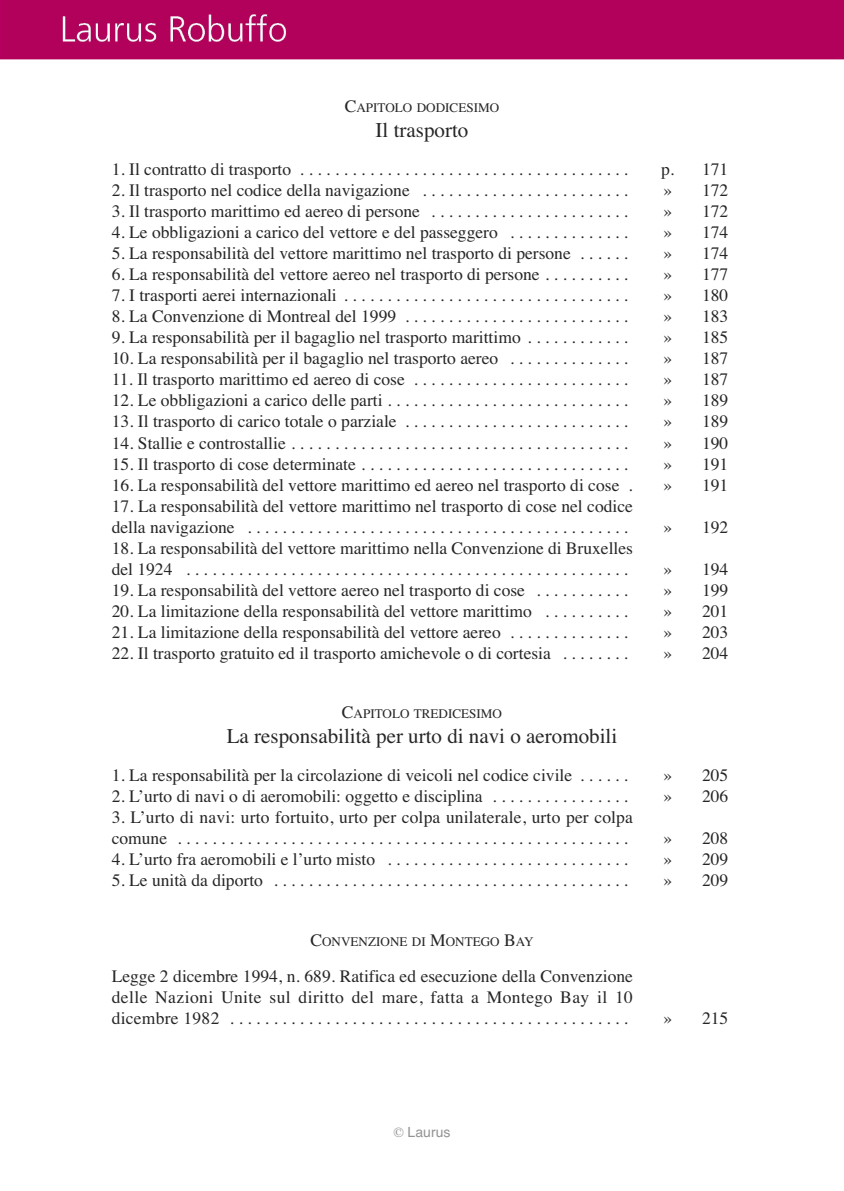
<style>
.page{position:relative;width:844px;height:1191px;background:#fff}
.page>*{position:absolute;margin:0;border:0;box-sizing:border-box;transform-origin:0 0}
.t1{font:21px "Times";color:#272627}
.t2{font:17.5px/21px "Times";color:#272627}
.t3{font:14px "Helvetica";color:#939393}
.t4{font:13.12px "Times";color:#272627}
.s1{font-size:17.5px}
.s2{font-family:"Times"}
</style>
<div class="page">
<div style="left:0;top:0;width:843px;height:60px;background:#b2015b"></div>
<p class="t4" style="left:344px;top:100px;width:156px"><span class="s1">C</span>APITOLO DODICESIMO</p>
<p class="t1" style="left:375px;top:117px;width:94px">Il trasporto</p>
<p class="t2" style="left:112px;top:159px;width:517px">1.Ilcontrattoditrasporto ......................................</p>
<p class="t2" style="left:661px;top:159px;width:69px">p. 171</p>
<p class="t2" style="left:112px;top:180px;width:517px">2. Il trasporto nel codice della navigazione . . . . . . . . . . . . . . . . . . . . . . . .</p>
<p class="t2" style="left:663px;top:180px;width:66px">» 172</p>
<p class="t2" style="left:112px;top:201px;width:517px">3. Il trasporto marittimo ed aereo di persone . . . . . . . . . . . . . . . . . . . . . . .</p>
<p class="t2" style="left:663px;top:201px;width:66px">» 172</p>
<p class="t2" style="left:112px;top:222px;width:517px">4. Le obbligazioni a carico del vettore e del passeggero . . . . . . . . . . . . . .</p>
<p class="t2" style="left:663px;top:222px;width:66px">» 174</p>
<p class="t2" style="left:112px;top:243px;width:517px">5. La responsabilità del vettore marittimo nel trasporto di persone . . . . . .</p>
<p class="t2" style="left:663px;top:243px;width:66px">» 174</p>
<p class="t2" style="left:112px;top:264px;width:517px">6. La responsabilità del vettore aereo nel trasporto di persone . . . . . . . . . .</p>
<p class="t2" style="left:663px;top:264px;width:66px">» 177</p>
<p class="t2" style="left:112px;top:285px;width:517px">7.Itrasportiaereiinternazionali .................................</p>
<p class="t2" style="left:663px;top:285px;width:66px">» 180</p>
<p class="t2" style="left:112px;top:306px;width:517px">8.LaConvenzionediMontrealdel1999 ..........................</p>
<p class="t2" style="left:663px;top:306px;width:66px">» 183</p>
<p class="t2" style="left:112px;top:327px;width:517px">9. La responsabilità per il bagaglio nel trasporto marittimo . . . . . . . . . . . .</p>
<p class="t2" style="left:663px;top:327px;width:66px">» 185</p>
<p class="t2" style="left:112px;top:348px;width:517px">10. La responsabilità per il bagaglio nel trasporto aereo . . . . . . . . . . . . . .</p>
<p class="t2" style="left:663px;top:348px;width:66px">» 187</p>
<p class="t2" style="left:112px;top:369px;width:517px">11.Iltrasportomarittimoedaereodicose .........................</p>
<p class="t2" style="left:663px;top:369px;width:66px">» 187</p>
<p class="t2" style="left:112px;top:390px;width:517px">12.Leobbligazioniacaricodelleparti............................</p>
<p class="t2" style="left:663px;top:390px;width:66px">» 189</p>
<p class="t2" style="left:112px;top:411px;width:517px">13.Iltrasportodicaricototaleoparziale ..........................</p>
<p class="t2" style="left:663px;top:411px;width:66px">» 189</p>
<p class="t2" style="left:112px;top:432px;width:517px">14.Stallieecontrostallie.......................................</p>
<p class="t2" style="left:663px;top:432px;width:66px">» 190</p>
<p class="t2" style="left:112px;top:453px;width:517px">15.Iltrasportodicosedeterminate...............................</p>
<p class="t2" style="left:663px;top:453px;width:66px">» 191</p>
<p class="t2" style="left:112px;top:474px;width:522px">16. La responsabilità del vettore marittimo ed aereo nel trasporto di cose .</p>
<p class="t2" style="left:663px;top:474px;width:66px">» 191</p>
<p class="t2" style="left:112px;top:495px;width:522px">17. La responsabilità del vettore marittimo nel trasporto di cose nel codice dellanavigazione ............................................</p>
<p class="t2" style="left:663px;top:516px;width:66px">» 192</p>
<p class="t2" style="left:112px;top:537px;width:522px">18. La responsabilità del vettore marittimo nella Convenzione di Bruxelles del1924 ...................................................</p>
<p class="t2" style="left:663px;top:558px;width:66px">» 194</p>
<p class="t2" style="left:112px;top:579px;width:517px">19. La responsabilità del vettore aereo nel trasporto di cose . . . . . . . . . . .</p>
<p class="t2" style="left:663px;top:579px;width:66px">» 199</p>
<p class="t2" style="left:112px;top:600px;width:517px">20. La limitazione della responsabilità del vettore marittimo . . . . . . . . . .</p>
<p class="t2" style="left:663px;top:600px;width:66px">» 201</p>
<p class="t2" style="left:112px;top:621px;width:517px">21. La limitazione della responsabilità del vettore aereo . . . . . . . . . . . . . .</p>
<p class="t2" style="left:663px;top:621px;width:66px">» 203</p>
<p class="t2" style="left:112px;top:642px;width:517px">22. Il trasporto gratuito ed il trasporto amichevole o di cortesia . . . . . . . .</p>
<p class="t2" style="left:663px;top:642px;width:66px">» 204</p>
<p class="t4" style="left:342px;top:706px;width:161px"><span class="s1">C</span>APITOLO TREDICESIMO</p>
<p class="t1" style="left:227px;top:723px;width:392px">La responsabilità per urto di navi o aeromobili</p>
<p class="t2" style="left:112px;top:764px;width:517px">1. La responsabilità per la circolazione di veicoli nel codice civile . . . . . .</p>
<p class="t2" style="left:663px;top:764px;width:66px">» 205</p>
<p class="t2" style="left:112px;top:785px;width:517px">2. L’urto di navi o di aeromobili: oggetto e disciplina . . . . . . . . . . . . . . . .</p>
<p class="t2" style="left:663px;top:785px;width:66px">» 206</p>
<p class="t2" style="left:112px;top:806px;width:522px">3. L’urto di navi: urto fortuito, urto per colpa unilaterale, urto per colpa comune ....................................................</p>
<p class="t2" style="left:663px;top:827px;width:66px">» 208</p>
<p class="t2" style="left:112px;top:848px;width:517px">4.L’urtofraaeromobiliel’urtomisto ............................</p>
<p class="t2" style="left:663px;top:848px;width:66px">» 209</p>
<p class="t2" style="left:112px;top:869px;width:517px">5.Leunitàdadiporto .........................................</p>
<p class="t2" style="left:663px;top:869px;width:66px">» 209</p>
<p class="t4" style="left:310px;top:933px;width:224px"><span class="s1">C</span>ONVENZIONE DI <span class="s1">M</span>ONTEGO <span class="s1">B</span>AY</p>
<p class="t2" style="left:112px;top:966px;width:522px;text-align:justify">Legge 2 dicembre 1994, n. 689. Ratifica ed esecuzione della Convenzione delle Nazioni Unite sul diritto del mare, fatta a Montego Bay il 10 dicembre1982 ..............................................</p>
<p class="t2" style="left:663px;top:1008px;width:66px">» 215</p>
<p class="t3" style="left:393px;top:1124px;width:58px"><span class="s2">©</span> Laurus</p>
</div>
